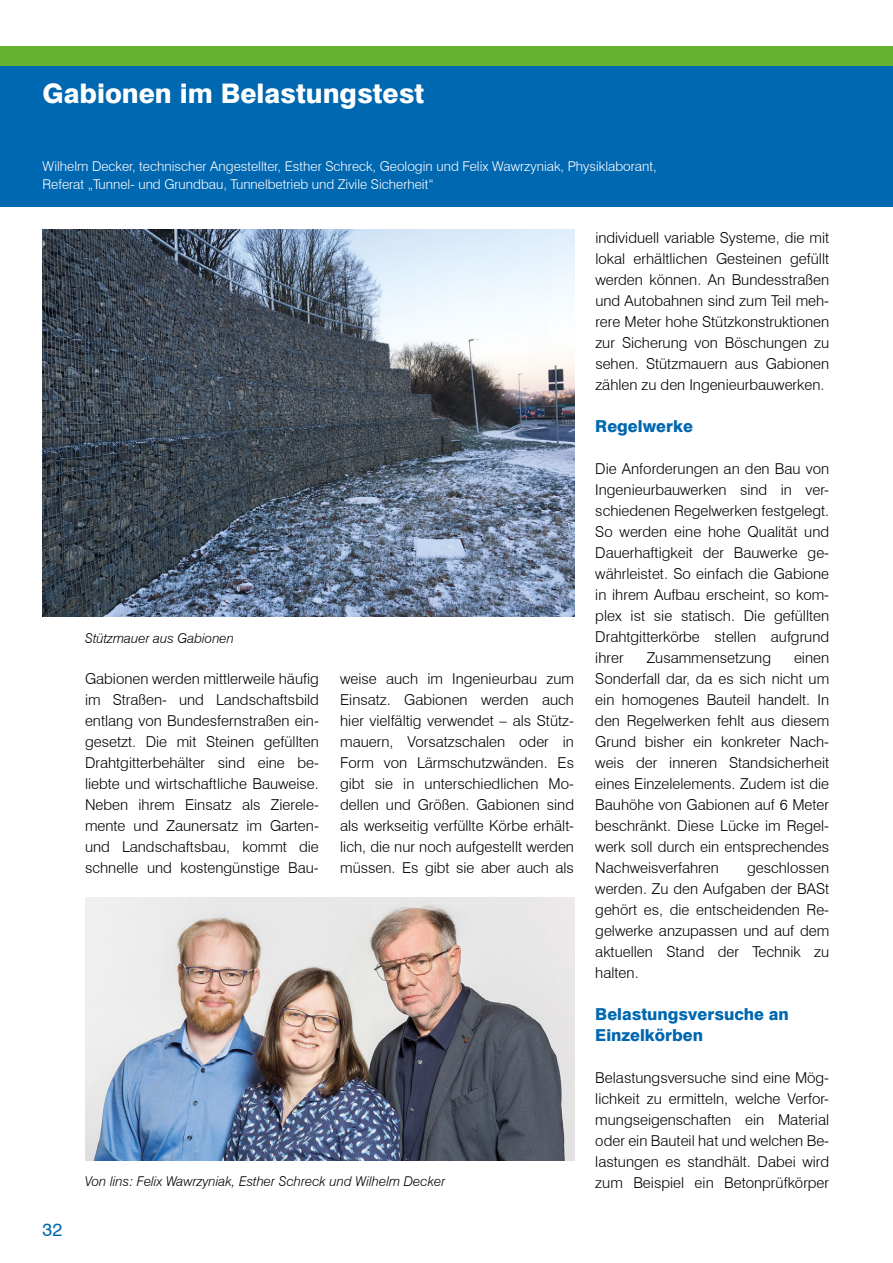
<style>
.page{position:relative;width:893px;height:1263px;background:#fff}
.page>*{position:absolute;margin:0;border:0;box-sizing:border-box;transform-origin:0 0}
.t1{font:800 27px "Swiss 721 BT";color:#fff}
.t2{font:18px "Swiss 721 BT";color:#0067b1}
.t3{font:800 16.5px/21px "Swiss 721 BT";color:#0067b1}
.t4{font:300 15px/21px "Swiss 721 BT";color:#000;text-align:justify}
.t5{font:300 13.5px/18px "Swiss 721 BT";color:#fff}
.t6{font:italic 300 13.5px "Swiss 721 BT";color:#000}
</style>
<div class="page">
<div style="left:0;top:66px;width:893px;height:140px;background:#0067b1"></div>
<div style="left:0;top:47px;width:893px;height:19px;background:#65b32e"></div>
<img style="left:85px;top:897px;width:489px;height:264px">
<img style="left:43px;top:230px;width:531px;height:387px">
<h2 class="t1" style="left:43px;top:77px;width:383px">Gabionen im Belastungstest</h2>
<p class="t5" style="left:43px;top:157px;width:616px">Wilhelm Decker, technischer Angestellter, Esther Schreck, Geologin und Felix Wawrzyniak, Physiklaborant,<br>Referat „Tunnel- und Grundbau, Tunnelbetrieb und Zivile Sicherheit“</p>
<p class="t2" style="left:43px;top:1217px;width:21px">32</p>
<p class="t6" style="left:85px;top:630px;width:150px">Stützmauer aus Gabionen</p>
<p class="t4" style="left:85px;top:668px;width:235px">Gabionen werden mittlerweile häufig im Straßen- und Landschaftsbild entlang von Bundesfernstraßen ein&shy;gesetzt. Die mit Steinen gefüllten Drahtgitterbehälter sind eine be&shy;liebte und wirtschaftliche Bauweise.<br>Neben ihrem Einsatz als Zierele&shy;mente und Zaunersatz im Garten&shy;und Landschaftsbau, kommt die schnelle und kostengünstige Bau-</p>
<p class="t4" style="left:340px;top:668px;width:235px">weise auch im Ingenieurbau zum Einsatz. Gabionen werden auch hier vielfältig verwendet – als Stütz&shy;mauern, Vorsatzschalen oder in Form von Lärmschutzwänden. Es gibt sie in unterschiedlichen Mo&shy;dellen und Größen. Gabionen sind als werkseitig verfüllte Körbe erhält&shy;lich, die nur noch aufgestellt werden müssen. Es gibt sie aber auch als</p>
<p class="t6" style="left:85px;top:1173px;width:362px">Von lins: Felix Wawrzyniak, Esther Schreck und Wilhelm Decker</p>
<p class="t4" style="left:595px;top:227px;width:235px">individuell variable Systeme, die mit lokal erhältlichen Gesteinen gefüllt werden können. An Bundesstraßen und Autobahnen sind zum Teil meh&shy;rere Meter hohe Stützkonstruktionen zur Sicherung von Böschungen zu sehen. Stützmauern aus Gabionen zählen zu den Ingenieurbauwerken.</p>
<h3 class="t3" style="left:595px;top:416px;width:99px">Regelwerke</h3>
<p class="t4" style="left:595px;top:458px;width:235px">Die Anforderungen an den Bau von Ingenieurbauwerken sind in ver&shy;schiedenen Regelwerken festgelegt.<br>So werden eine hohe Qualität und Dauerhaftigkeit der Bauwerke ge&shy;währleistet. So einfach die Gabione in ihrem Aufbau erscheint, so kom&shy;plex ist sie statisch. Die gefüllten Drahtgitterkörbe stellen aufgrund ihrer</p>
<p class="t4" style="left:595px;top:647px;width:235px;text-indent:199px">einen Sonderfall dar, da es sich nicht um ein homogenes Bauteil handelt. In den Regelwerken fehlt aus diesem Grund bisher ein konkreter Nach&shy;weis der inneren Standsicherheit eines Einzelelements. Zudem ist die Bauhöhe von Gabionen auf 6 Meter beschränkt. Diese Lücke im Regel&shy;werk soll durch ein entsprechendes Nachweisverfahren</p>
<p class="t4" style="left:647px;top:647px;width:126px">Zusammensetzung</p>
<p class="t4" style="left:595px;top:857px;width:235px;text-indent:152px">geschlossen werden. Zu den Aufgaben der BASt gehört es, die entscheidenden Re&shy;gelwerke anzupassen und auf dem aktuellen Stand der Technik zu halten.</p>
<h3 class="t3" style="left:595px;top:1004px;width:195px">Belastungsversuche an<br>Einzelkörben</h3>
<p class="t4" style="left:595px;top:1067px;width:235px">Belastungsversuche sind eine Mög&shy;lichkeit zu ermitteln, welche Verfor&shy;mungseigenschaften ein Material oder ein Bauteil hat und welchen Be&shy;lastungen es standhält. Dabei wird zum Beispiel ein Betonprüfkörper</p>
</div>
